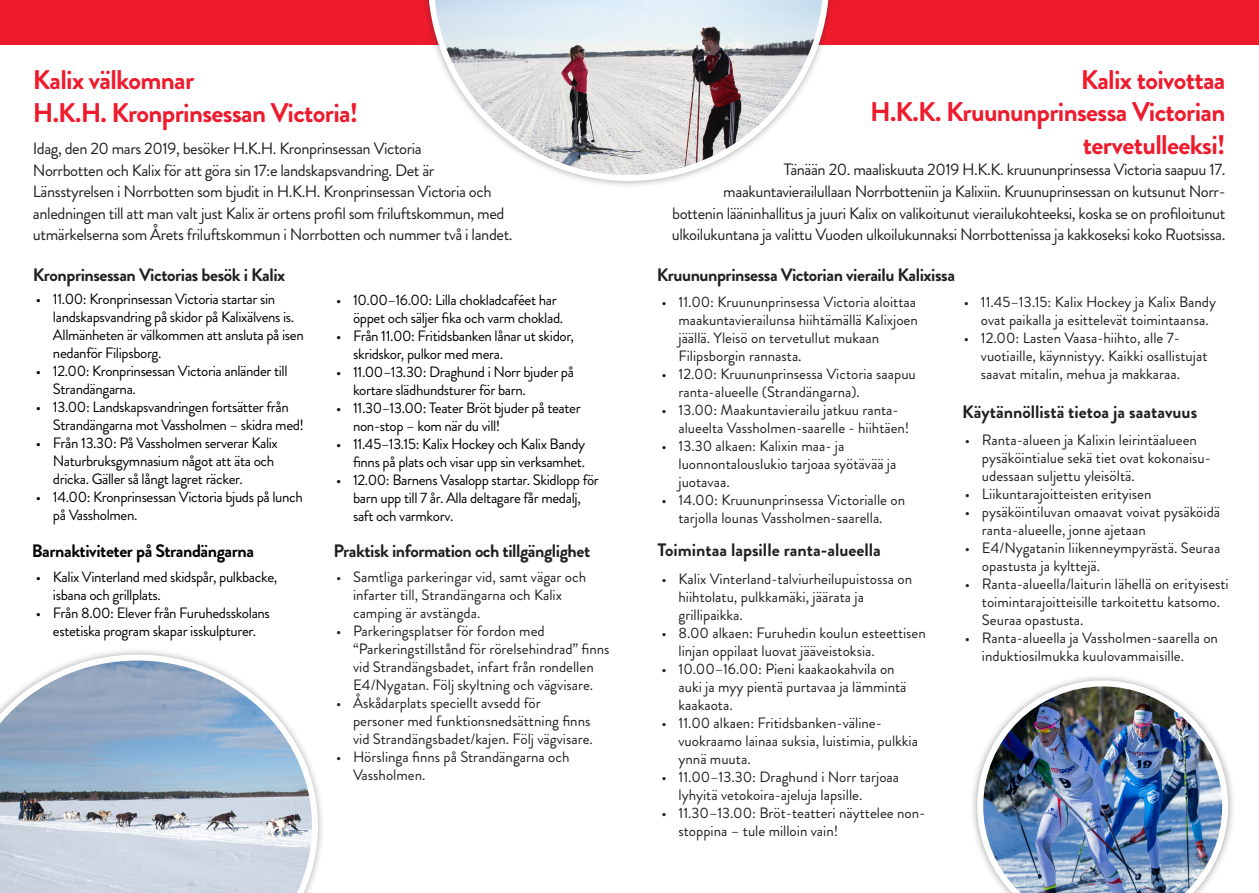
<style>
.page{position:relative;width:1259px;height:893px;background:#fff}
.page>*{position:absolute;margin:0;border:0;box-sizing:border-box;transform-origin:0 0}
.t1{font:700 27px/32.4px "Brandon Grotesque";letter-spacing:-.025em;color:#ee1b2d}
.t2{font:700 18px "Brandon Grotesque";letter-spacing:-.025em;color:#231f20}
.t3{font:700 18px "Brandon Grotesque";color:#231f20}
.t4{font:700 18px "Brandon Grotesque";letter-spacing:-.025em;color:#000}
.t5{font:16.5px/21.6px "Brandon Grotesque";letter-spacing:-.025em;color:#231f20}
.t6{font:15px/18px "Brandon Grotesque";color:#231f20}
.t7{font:15px/18px "Brandon Grotesque";letter-spacing:-.025em;color:#000}
</style>
<div class="page">
<div style="left:969px;top:673px;width:266px;height:220px;background:#231f20;opacity:.4"></div>
<img style="left:977px;top:680px;width:251px;height:213px">
<div style="left:0;top:647px;width:326px;height:246px;background:#231f20;opacity:.4"></div>
<svg style="left:0;top:654px;width:318px;height:239px"></svg>
<div style="left:0;top:0;width:1259px;height:45px;background:#ee1b2d"></div>
<div style="left:420px;top:0;width:417px;height:189px;background:#231f20;opacity:.4"></div>
<svg style="left:428px;top:0;width:401px;height:181px"></svg>
<h1 class="t1" style="left:33px;top:64px;width:327px">Kalix välkomnar<br>H.K.H. Kronprinsessan Victoria!</h1>
<p class="t5" style="left:33px;top:138px;width:481px">Idag, den 20 mars 2019, besöker H.K.H. Kronprinsessan Victoria<br>Norrbotten och Kalix för att göra sin 17:e landskapsvandring. Det är Länsstyrelsen i Norrbotten som bjudit in H.K.H. Kronprinsessan Victoria och anledningen till att man valt just Kalix är ortens profil som friluftskommun, med utmärkelserna som Årets friluftskommun i Norrbotten och nummer två i landet.</p>
<p class="t2" style="left:33px;top:262px;width:254px">Kronprinsessan Victorias besök i Kalix</p>
<p class="t7" style="left:53px;top:290px;width:252px;text-indent:-17px">• 11.00: Kronprinsessan Victoria startar sin landskapsvandring på skidor på Kalixälvens is.<br>Allmänheten är välkommen att ansluta på isen nedanför Filipsborg.</p>
<p class="t7" style="left:53px;top:362px;width:236px;text-indent:-17px">• 12.00: Kronprinsessan Victoria anländer till<br>Strandängarna.</p>
<p class="t7" style="left:53px;top:398px;width:253px;text-indent:-17px">• 13.00: Landskapsvandringen fortsätter från<br>Strandängarna mot Vassholmen – skidra med!</p>
<p class="t7" style="left:53px;top:434px;width:226px;text-indent:-17px">• Från 13.30: På Vassholmen serverar Kalix<br>Naturbruksgymnasium något att äta och dricka. Gäller så långt lagret räcker.</p>
<p class="t7" style="left:53px;top:488px;width:251px;text-indent:-17px">• 14.00: Kronprinsessan Victoria bjuds på lunch på Vassholmen.</p>
<p class="t7" style="left:353px;top:291px;width:212px;text-indent:-17px">• 10.00–16.00: Lilla chokladcaféet har öppet och säljer fika och varm choklad.</p>
<p class="t7" style="left:353px;top:327px;width:223px;text-indent:-17px">• Från 11.00: Fritidsbanken lånar ut skidor, skridskor, pulkor med mera.</p>
<p class="t7" style="left:353px;top:363px;width:222px;text-indent:-17px">• 11.00–13.30: Draghund i Norr bjuder på kortare slädhundsturer för barn.</p>
<p class="t7" style="left:353px;top:399px;width:229px;text-indent:-17px">• 11.30–13.00: Teater Bröt bjuder på teater non-stop – kom när du vill!</p>
<p class="t7" style="left:336px;top:435px;width:251px;text-align:right">• 11.45–13.15: Kalix Hockey och Kalix Bandy finns på plats och visar upp sin verksamhet.</p>
<p class="t7" style="left:353px;top:471px;width:247px;text-indent:-17px">• 12.00: Barnens Vasalopp startar. Skidlopp för barn upp till 7 år. Alla deltagare får medalj, saft och varmkorv.</p>
<p class="t4" style="left:32px;top:538px;width:224px">Barnaktiviteter på Strandängarna</p>
<p class="t2" style="left:333px;top:538px;width:258px">Praktisk information och tillgänglighet</p>
<p class="t7" style="left:53px;top:568px;width:226px;text-indent:-17px">• Kalix Vinterland med skidspår, pulkbacke, isbana och grillplats.</p>
<p class="t7" style="left:36px;top:604px;width:235px;text-align:center">• Från 8.00: Elever från Furuhedsskolans estetiska program skapar isskulpturer.</p>
<p class="t6" style="left:353px;top:568px;width:235px;text-indent:-17px">• Samtliga parkeringar vid, samt vägar och infarter till, Strandängarna och Kalix camping är avstängda.</p>
<p class="t6" style="left:353px;top:622px;width:258px;text-indent:-17px">• Parkeringsplatser för fordon med “Parkeringstillstånd för rörelsehindrad” finns vid Strandängsbadet, infart från rondellen E4/Nygatan. Följ skyltning och vägvisare.</p>
<p class="t6" style="left:353px;top:694px;width:241px;text-indent:-17px">• Åskådarplats speciellt avsedd för personer med funktionsnedsättning finns vid Strandängsbadet/kajen. Följ vägvisare.</p>
<p class="t6" style="left:353px;top:748px;width:218px;text-indent:-17px">• Hörslinga finns på Strandängarna och<br>Vassholmen.</p>
<h1 class="t1" style="left:870px;top:64px;width:357px;text-align:right">Kalix toivottaa<br>H.K.K. Kruununprinsessa Victorian tervetulleeksi!</h1>
<p class="t5" style="left:672px;top:159px;width:555px;text-align:right">Tänään 20. maaliskuuta 2019 H.K.K. kruununprinsessa Victoria saapuu 17. maakuntavierailullaan Norrbotteniin ja Kalixiin. Kruunuprinsessan on kutsunut Norr&shy;bottenin lääninhallitus ja juuri Kalix on valikoitunut vierailukohteeksi, koska se on profiloitunut ulkoilukuntana ja valittu Vuoden ulkoilukunnaksi Norrbottenissa ja kakkoseksi koko Ruotsissa.</p>
<p class="t2" style="left:657px;top:262px;width:300px">Kruununprinsessa Victorian vierailu Kalixissa</p>
<p class="t6" style="left:678px;top:293px;width:241px;text-indent:-17px">• 11.00: Kruununprinsessa Victoria aloittaa maakuntavierailunsa hiihtämällä Kalixjoen jäällä. Yleisö on tervetullut mukaan Filipsborgin rannasta.</p>
<p class="t6" style="left:678px;top:365px;width:239px;text-indent:-17px">• 12.00: Kruununprinsessa Victoria saapuu ranta-alueelle (Strandängarna).</p>
<p class="t6" style="left:678px;top:401px;width:232px;text-indent:-17px">• 13.00: Maakuntavierailu jatkuu ranta&shy;alueelta Vassholmen-saarelle - hiihtäen!</p>
<p class="t6" style="left:678px;top:437px;width:219px;text-indent:-17px">• 13.30 alkaen: Kalixin maa- ja luonnontalouslukio tarjoaa syötävää ja juotavaa.</p>
<p class="t6" style="left:661px;top:491px;width:245px;text-align:center">• 14.00: Kruununprinsessa Victorialle on tarjolla lounas Vassholmen-saarella.</p>
<p class="t3" style="left:657px;top:537px;width:225px">Toimintaa lapsille ranta-alueella</p>
<p class="t6" style="left:678px;top:570px;width:235px;text-indent:-17px">• Kalix Vinterland-talviurheilupuistossa on hiihtolatu, pulkkamäki, jäärata ja grillipaikka.</p>
<p class="t6" style="left:678px;top:624px;width:249px;text-indent:-17px">• 8.00 alkaen: Furuhedin koulun esteettisen linjan oppilaat luovat jääveistoksia.</p>
<p class="t6" style="left:678px;top:660px;width:229px;text-indent:-17px">• 10.00–16.00: Pieni kaakaokahvila on auki ja myy pientä purtavaa ja lämmintä kaakaota.</p>
<p class="t6" style="left:678px;top:714px;width:241px;text-indent:-17px">• 11.00 alkaen: Fritidsbanken-väline&shy;vuokraamo lainaa suksia, luistimia, pulkkia ynnä muuta.</p>
<p class="t6" style="left:678px;top:768px;width:222px;text-indent:-17px">• 11.00–13.30: Draghund i Norr tarjoaa lyhyitä vetokoira-ajeluja lapsille.</p>
<p class="t6" style="left:678px;top:804px;width:248px;text-indent:-17px">• 11.30–13.00: Bröt-teatteri näyttelee non&shy;stoppina – tule milloin vain!</p>
<p class="t6" style="left:981px;top:293px;width:237px;text-indent:-17px">• 11.45–13.15: Kalix Hockey ja Kalix Bandy ovat paikalla ja esittelevät toimintaansa.</p>
<p class="t6" style="left:981px;top:329px;width:228px;text-indent:-17px">• 12.00: Lasten Vaasa-hiihto, alle 7- vuotiaille, käynnistyy. Kaikki osallistujat saavat mitalin, mehua ja makkaraa.</p>
<p class="t3" style="left:962px;top:399px;width:236px">Käytännöllistä tietoa ja saatavuus</p>
<p class="t6" style="left:982px;top:431px;width:231px;text-indent:-17px">• Ranta-alueen ja Kalixin leirintäalueen pysäköintialue sekä tiet ovat kokonaisu&shy;udessaan suljettu yleisöltä.</p>
<p class="t6" style="left:965px;top:485px;width:188px">• Liikuntarajoitteisten erityisen</p>
<p class="t6" style="left:982px;top:503px;width:240px;text-indent:-17px">• pysäköintiluvan omaavat voivat pysäköidä ranta-alueelle, jonne ajetaan</p>
<p class="t6" style="left:982px;top:539px;width:240px;text-indent:-17px">• E4/Nygatanin liikenneympyrästä. Seuraa opastusta ja kylttejä.</p>
<p class="t6" style="left:982px;top:575px;width:248px;text-indent:-17px">• Ranta-alueella/laiturin lähellä on erityisesti toimintarajoitteisille tarkoitettu katsomo.<br>Seuraa opastusta.</p>
<p class="t6" style="left:982px;top:629px;width:238px;text-indent:-17px">• Ranta-alueella ja Vassholmen-saarella on induktiosilmukka kuulovammaisille.</p>
</div>
